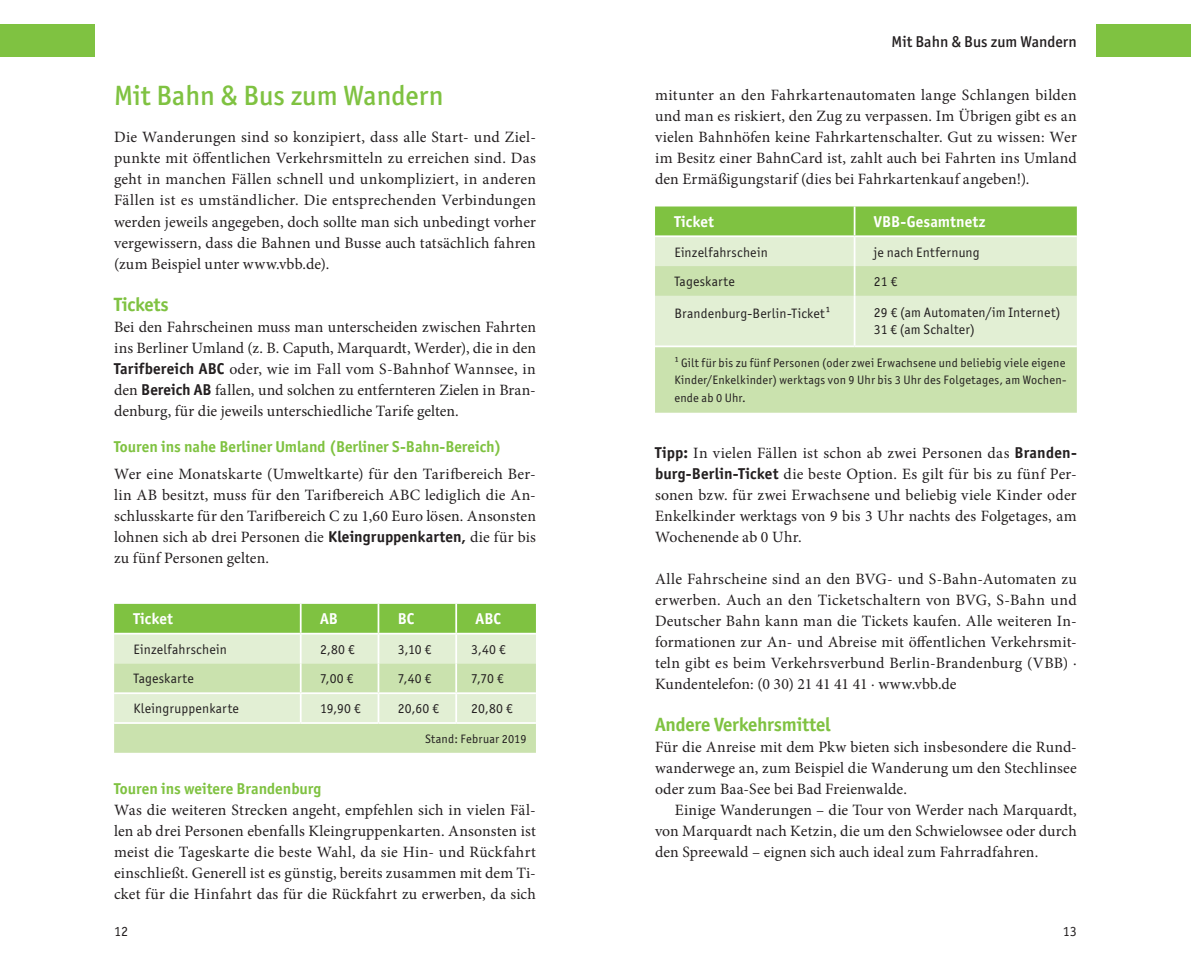
<style>
.page{position:relative;width:1191px;height:968px;background:#fff}
.page>*{position:absolute;margin:0;border:0;box-sizing:border-box;transform-origin:0 0}
.t1{font:500 28px "Officina Sans ITC Pro";color:#7fc241}
.t2{font:700 19.25px "Officina Sans ITC Pro";letter-spacing:-.01em;color:#7fc241}
.t3{font:15.75px/21px "Minion Pro";letter-spacing:.01em;color:#231f20;text-align:justify}
.t4{font:700 15.75px "Officina Sans ITC Pro";color:#7fc241}
.t5{font:700 15.75px "Officina Sans ITC Pro";letter-spacing:.005em;color:#fff}
.t6{font:500 15.75px "Officina Sans ITC Pro";color:#231f20}
.t7{font:14px "Officina Sans ITC Pro";color:#231f20}
.t8{font:13.65px/17.5px "Officina Sans ITC Pro";letter-spacing:.015em;color:#231f20}
.t9{font:12.25px/17.5px "Officina Sans ITC Pro";letter-spacing:.02em;color:#231f20;text-align:justify}
.s1{font-family:"Officina Sans ITC Pro";font-weight:700}
</style>
<div class="page">
<div style="left:1096px;top:25px;width:95px;height:32px;background:#7fc241"></div>
<div style="left:0;top:25px;width:94px;height:32px;background:#7fc241"></div>
<svg style="left:114px;top:603px;width:422px;height:149px;background:#c6e1aa"></svg>
<hr style="left:377px;top:694px;width:2px;height:28px;background:#fff">
<hr style="left:455px;top:694px;width:2px;height:28px;background:#fff">
<hr style="left:114px;top:692px;width:187px;height:2px;background:#fff">
<hr style="left:301px;top:692px;width:77px;height:2px;background:#fff">
<hr style="left:378px;top:692px;width:78px;height:2px;background:#fff">
<hr style="left:456px;top:692px;width:80px;height:2px;background:#fff">
<hr style="left:114px;top:722px;width:187px;height:1px;background:#fff">
<hr style="left:301px;top:722px;width:77px;height:1px;background:#fff">
<hr style="left:378px;top:722px;width:78px;height:1px;background:#fff">
<hr style="left:456px;top:722px;width:80px;height:1px;background:#fff">
<div style="left:655px;top:206px;width:421px;height:29px;background:#7fc241"></div>
<div style="left:655px;top:237px;width:421px;height:29px;background:#e2efd4"></div>
<svg style="left:655px;top:266px;width:421px;height:146px;background:#d2e6bb"></svg>
<hr style="left:853px;top:206px;width:2px;height:29px;background:#fff">
<hr style="left:853px;top:237px;width:2px;height:29px;background:#fff">
<hr style="left:853px;top:266px;width:2px;height:30px;background:#fff">
<hr style="left:853px;top:296px;width:2px;height:49px;background:#fff">
<hr style="left:655px;top:345px;width:199px;height:2px;background:#fff">
<hr style="left:854px;top:345px;width:222px;height:2px;background:#fff">
<h1 class="t1" style="left:114px;top:78px;width:331px">Mit Bahn &amp; Bus zum Wandern</h1>
<p class="t3" style="left:114px;top:127px;width:423px">Die Wanderungen sind so konzipiert, dass alle Start- und Ziel&shy;punkte mit öffentlichen Verkehrsmitteln zu erreichen sind. Das geht in manchen Fällen schnell und unkompliziert, in anderen Fällen ist es umständlicher. Die entsprechenden Verbindungen werden jeweils angegeben, doch sollte man sich unbedingt vorher vergewissern, dass die Bahnen und Busse auch tatsächlich fahren (zum Beispiel unter www.vbb.de).</p>
<p class="t2" style="left:114px;top:292px;width:56px">Tickets</p>
<p class="t3" style="left:114px;top:316px;width:423px">Bei den Fahrscheinen muss man unterscheiden zwischen Fahrten ins Berliner Umland (z. B. Caputh, Marquardt, Werder), die in den <span class="s1">Tarifbereich ABC</span> oder, wie im Fall vom S-Bahnhof Wannsee, in den <span class="s1">Bereich AB</span> fallen, und solchen zu entfernteren Zielen in Bran&shy;denburg, für die jeweils unterschiedliche Tarife gelten.</p>
<p class="t4" style="left:114px;top:436px;width:389px">Touren ins nahe Berliner Umland (Berliner S-Bahn-Bereich)</p>
<p class="t3" style="left:114px;top:463px;width:423px">Wer eine Monatskarte (Umweltkarte) für den Tarifbereich Ber&shy;lin AB besitzt, muss für den Tarifbereich ABC lediglich die An&shy;schlusskarte für den Tarifbereich C zu 1,60 Euro lösen. Ansonsten lohnen sich ab drei Personen die <span class="s1">Kleingruppenkarten,</span> die für bis zu fünf Personen gelten.</p>
<p class="t5" style="left:133px;top:608px;width:41px">Ticket</p>
<p class="t5" style="left:320px;top:608px;width:19px">AB</p>
<p class="t5" style="left:398px;top:608px;width:18px">BC</p>
<p class="t5" style="left:475px;top:608px;width:27px">ABC</p>
<p class="t8" style="left:133px;top:640px;width:95px">Einzelfahrschein</p>
<p class="t8" style="left:320px;top:640px;width:36px">2,80 €</p>
<p class="t8" style="left:398px;top:640px;width:35px">3,10 €</p>
<p class="t8" style="left:471px;top:640px;width:36px">3,40 €</p>
<p class="t8" style="left:133px;top:669px;width:62px">Tageskarte</p>
<p class="t8" style="left:320px;top:669px;width:35px">7,00 €</p>
<p class="t8" style="left:398px;top:669px;width:35px">7,40 €</p>
<p class="t8" style="left:471px;top:669px;width:34px">7,70 €</p>
<p class="t8" style="left:133px;top:699px;width:107px">Kleingruppenkarte</p>
<p class="t8" style="left:320px;top:699px;width:42px">19,90 €</p>
<p class="t8" style="left:398px;top:699px;width:43px">20,60 €</p>
<p class="t8" style="left:471px;top:699px;width:43px">20,80 €</p>
<p class="t9" style="left:425px;top:729px;width:103px">Stand: Februar 2019</p>
<p class="t4" style="left:114px;top:778px;width:209px">Touren ins weitere Brandenburg</p>
<p class="t3" style="left:114px;top:799px;width:423px">Was die weiteren Strecken angeht, empfehlen sich in vielen Fäl&shy;len ab drei Personen ebenfalls Kleingruppenkarten. Ansonsten ist meist die Tageskarte die beste Wahl, da sie Hin- und Rückfahrt einschließt. Generell ist es günstig, bereits zusammen mit dem Ti&shy;cket für die Hinfahrt das für die Rückfahrt zu erwerben, da sich</p>
<p class="t6" style="left:891px;top:32px;width:187px">Mit Bahn &amp; Bus zum Wandern</p>
<p class="t3" style="left:655px;top:85px;width:423px">mitunter an den Fahrkartenautomaten lange Schlangen bilden und man es riskiert, den Zug zu verpassen. Im Übrigen gibt es an vielen Bahnhöfen keine Fahrkartenschalter. Gut zu wissen: Wer im Besitz einer BahnCard ist, zahlt auch bei Fahrten ins Umland den Ermäßigungstarif (dies bei Fahrkartenkauf angeben!).</p>
<p class="t5" style="left:674px;top:211px;width:41px">Ticket</p>
<p class="t5" style="left:874px;top:211px;width:113px">VBB-Gesamtnetz</p>
<p class="t8" style="left:674px;top:243px;width:95px">Einzelfahrschein</p>
<p class="t8" style="left:874px;top:243px;width:107px">je nach Entfernung</p>
<p class="t8" style="left:674px;top:272px;width:62px">Tageskarte</p>
<p class="t8" style="left:874px;top:272px;width:25px">21 €</p>
<p class="t8" style="left:674px;top:305px;width:157px">Brandenburg-Berlin-Ticket1</p>
<p class="t8" style="left:874px;top:303px;width:188px">29 € (am Automaten/im Internet)<br>31 € (am Schalter)</p>
<p class="t9" style="left:674px;top:354px;width:393px">1 Gilt für bis zu fünf Personen (oder zwei Erwachsene und beliebig viele eigene Kinder/Enkelkinder) werktags von 9 Uhr bis 3 Uhr des Folgetages, am Wochen&shy;ende ab 0 Uhr.</p>
<p class="t3" style="left:655px;top:442px;width:423px"><span class="s1">Tipp:</span> In vielen Fällen ist schon ab zwei Personen das <span class="s1">Branden&shy;burg-Berlin-Ticket</span> die beste Option. Es gilt für bis zu fünf Per&shy;sonen bzw. für zwei Erwachsene und beliebig viele Kinder oder Enkelkinder werktags von 9 bis 3 Uhr nachts des Folgetages, am Wochenende ab 0 Uhr.</p>
<p class="t3" style="left:655px;top:568px;width:423px">Alle Fahrscheine sind an den BVG- und S-Bahn-Automaten zu erwerben. Auch an den Ticketschaltern von BVG, S-Bahn und Deutscher Bahn kann man die Tickets kaufen. Alle weiteren In&shy;formationen zur An- und Abreise mit öffentlichen Verkehrsmit&shy;teln gibt es beim Verkehrsverbund Berlin-Brandenburg (VBB) · Kundentelefon: (0 30) 21 41 41 41 · www.vbb.de</p>
<p class="t2" style="left:655px;top:712px;width:177px">Andere Verkehrsmittel</p>
<p class="t3" style="left:655px;top:736px;width:423px">Für die Anreise mit dem Pkw bieten sich insbesondere die Rund&shy;wanderwege an, zum Beispiel die Wanderung um den Stechlinsee oder zum Baa-See bei Bad Freienwalde.</p>
<p class="t3" style="left:655px;top:799px;width:423px;text-indent:20px">Einige Wanderungen – die Tour von Werder nach Marquardt, von Marquardt nach Ketzin, die um den Schwielowsee oder durch den Spreewald – eignen sich auch ideal zum Fahrradfahren.</p>
<p class="t7" style="left:114px;top:922px;width:15px">12</p>
<p class="t7" style="left:1062px;top:922px;width:15px">13</p>
</div>
